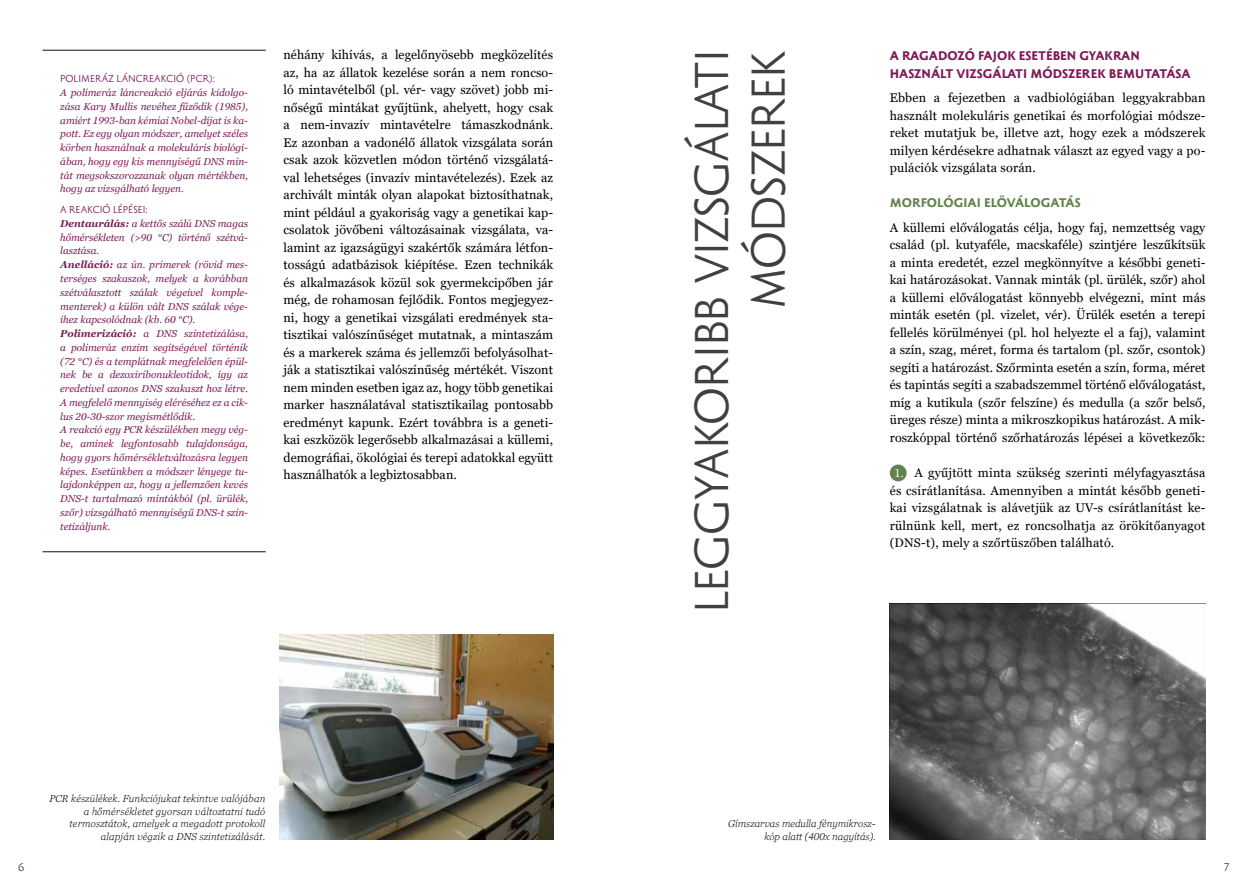
<style>
.page{position:relative;width:1248px;height:886px;background:#fff}
.page>*{position:absolute;margin:0;border:0;box-sizing:border-box;transform-origin:0 0}
.t1{font:47.25px/56.8px "Garda Nova III";letter-spacing:-.03em;color:#404040;text-align:right}
.t2{font:12.5px/17.5px "Georgia Pro";letter-spacing:.01em;color:#000;text-align:justify}
.t3{font:700 12.5px/17.5px "Garda Nova III";color:#7d1b56}
.t4{font:700 12.5px "Garda Nova III";color:#63834e}
.t5{font:11.25px "Garda Nova III";color:#404040}
.t6{font:italic 10px/13.8px "Georgia Pro";color:#7d1b56;text-align:justify}
.t7{font:italic 300 10px/12.5px "Georgia Pro";letter-spacing:.02em;color:#000;text-align:right}
.t8{font:10px "Garda Nova III";color:#7d1b56}
.s1{font-weight:700}
.s2{font-size:11.25px;color:#fff}
</style>
<div class="page">
<hr style="left:43px;top:551px;width:223px;height:1px;background:#404040">
<hr style="left:43px;top:50px;width:223px;height:1px;background:#404040">
<div style="left:889px;top:464px;width:17px;height:17px;background:#63834e;border-radius:50%"></div>
<img style="left:279px;top:634px;width:274px;height:206px">
<img style="left:889px;top:603px;width:316px;height:237px">
<p class="t8" style="left:60px;top:73px;width:156px">POLIMERÁZ LÁNCREAKCIÓ (PCR):</p>
<p class="t6" style="left:60px;top:86px;width:189px">A polimeráz láncreakció eljárás kidolgo&shy;zása Kary Mullis nevéhez fűződik (1985), amiért 1993-ban kémiai Nobel-díjat is ka&shy;pott. Ez egy olyan módszer, amelyet széles körben használnak a molekuláris biológi&shy;ában, hogy egy kis mennyiségű DNS min&shy;tát megsokszorozzanak olyan mértékben, hogy az vizsgálható legyen.</p>
<p class="t8" style="left:60px;top:204px;width:89px">A REAKCIÓ LÉPÉSEI:</p>
<p class="t6" style="left:60px;top:217px;width:189px;text-align:left"><span class="s1">Dentaurálás:</span> a kettős szálú DNS magas hőmérsékleten (&gt;90 °C) történő szétvá&shy;lasztása.<br><span class="s1">Anelláció:</span> az ún. primerek (rövid mes&shy;terséges szakaszok, melyek a korábban szétválasztott szálak végeivel komple&shy;menterek) a külön vált DNS szálak vége&shy;ihez kapcsolódnak (kb. 60 °C).<br><span class="s1">Polimerizáció:</span> a DNS szintetizálása, a polimeráz enzim segítségével történik (72 °C) és a templátnak megfelelően épül&shy;nek be a dezoxiribonukleotidok, így az eredetivel azonos DNS szakaszt hoz létre.<br>A megfelelő mennyiség eléréséhez ez a cik&shy;lus 20-30-szor megismétlődik.<br>A reakció egy PCR készülékben megy vég&shy;be, aminek legfontosabb tulajdonsága, hogy gyors hőmérsékletváltozásra legyen képes. Esetünkben a módszer lényege tu&shy;lajdonképpen az, hogy a jellemzően kevés DNS-t tartalmazó mintákból (pl. ürülék, szőr) vizsgálható mennyiségű DNS-t szin&shy;tetizáljunk.</p>
<p class="t2" style="left:283px;top:46px;width:271px">néhány kihívás, a legelőnyösebb megközelítés az, ha az állatok kezelése során a nem roncso&shy;ló mintavételből (pl. vér- vagy szövet) jobb mi&shy;nőségű mintákat gyűjtünk, ahelyett, hogy csak a nem-invazív mintavételre támaszkodnánk.<br>Ez azonban a vadonélő állatok vizsgálata során csak azok közvetlen módon történő vizsgálatá&shy;val lehetséges (invazív mintavételezés). Ezek az archivált minták olyan alapokat biztosíthatnak, mint például a gyakoriság vagy a genetikai kap&shy;csolatok jövőbeni változásainak vizsgálata, va&shy;lamint az igazságügyi szakértők számára létfon&shy;tosságú adatbázisok kiépítése. Ezen technikák és alkalmazások közül sok gyermekcipőben jár még, de rohamosan fejlődik. Fontos megjegyez&shy;ni, hogy a genetikai vizsgálati eredmények sta&shy;tisztikai valószínűséget mutatnak, a mintaszám és a markerek száma és jellemzői befolyásolhat&shy;ják a statisztikai valószínűség mértékét. Viszont nem minden esetben igaz az, hogy több genetikai marker használatával statisztikailag pontosabb eredményt kapunk. Ezért továbbra is a geneti&shy;kai eszközök legerősebb alkalmazásai a küllemi, demográfiai, ökológiai és terepi adatokkal együtt használhatók a legbiztosabban.</p>
<h1 class="t1" style="left:684px;top:613px;width:565px;rotate:-90deg">LEGGYAKORIBB VIZSGÁLATI<br>MÓDSZEREK</h1>
<p class="t3" style="left:889px;top:47px;width:302px">A RAGADOZÓ FAJOK ESETÉBEN GYAKRAN<br>HASZNÁLT VIZSGÁLATI MÓDSZEREK BEMUTATÁSA</p>
<p class="t2" style="left:889px;top:90px;width:317px">Ebben a fejezetben a vadbiológiában leggyakrabban használt molekuláris genetikai és morfológiai módsze&shy;reket mutatjuk be, illetve azt, hogy ezek a módszerek milyen kérdésekre adhatnak választ az egyed vagy a po&shy;pulációk vizsgálata során.</p>
<p class="t4" style="left:889px;top:195px;width:192px">MORFOLÓGIAI ELŐVÁLOGATÁS</p>
<p class="t2" style="left:889px;top:219px;width:317px">A küllemi előválogatás célja, hogy faj, nemzettség vagy család (pl. kutyaféle, macskaféle) szintjére leszűkítsük a minta eredetét, ezzel megkönnyítve a későbbi geneti&shy;kai határozásokat. Vannak minták (pl. ürülék, szőr) ahol a küllemi előválogatást könnyebb elvégezni, mint más minták esetén (pl. vizelet, vér). Ürülék esetén a terepi fellelés körülményei (pl. hol helyezte el a faj), valamint a szín, szag, méret, forma és tartalom (pl. szőr, csontok) segíti a határozást. Szőrminta esetén a szín, forma, méret és tapintás segíti a szabadszemmel történő előválogatást, míg a kutikula (szőr felszíne) és medulla (a szőr belső, üreges része) minta a mikroszkopikus határozást. A mik&shy;roszkóppal történő szőrhatározás lépései a következők:</p>
<p class="t2" style="left:889px;top:464px;width:317px;text-indent:5px"><span class="s2">1.</span> A gyűjtött minta szükség szerinti mélyfagyasztása és csírátlanítása. Amennyiben a mintát később geneti&shy;kai vizsgálatnak is alávetjük az UV-s csírátlanítást ke&shy;rülnünk kell, mert, ez roncsolhatja az örökítőanyagot (DNS-t), mely a szőrtüszőben található.</p>
<p class="t7" style="left:49px;top:793px;width:217px">PCR készülékek. Funkciójukat tekintve valójában a hőmérsékletet gyorsan változtatni tudó termosztátok, amelyek a megadott protokoll alapján végzik a DNS szintetizálását.</p>
<p class="t7" style="left:728px;top:818px;width:149px">Gímszarvas medulla fénymikrosz&shy;kóp alatt (400x nagyítás).</p>
<p class="t5" style="left:18px;top:861px;width:8px">6</p>
<p class="t5" style="left:1223px;top:861px;width:7px">7</p>
</div>
